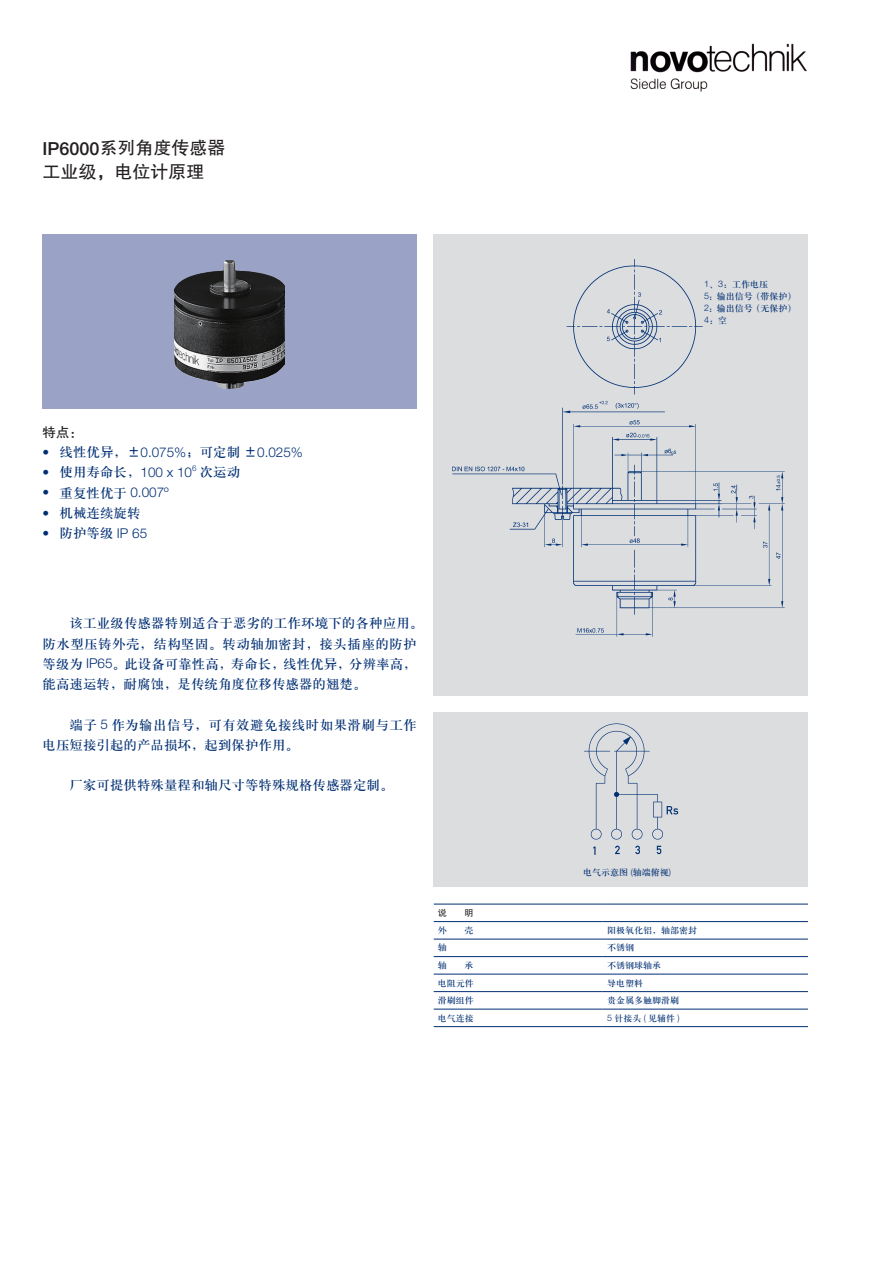
<style>
.page{position:relative;width:893px;height:1263px;background:#fff}
.page>*{position:absolute;margin:0;border:0;box-sizing:border-box;transform-origin:0 0}
.大标题_12点_16点_黑{font:18px "FZHTJW GB1 0";color:#231f20}
.左缩进_9点_288C{font:13.5px/20.2px "H Ya 3 gj";color:#002f73}
.t1{font:300 13.5px "Helvetica Neue LT Std";color:#002f73}
.左缩进_9点_288C-2{font:13.5px/20.2px "H Ya 3 gj";letter-spacing:.03em;color:#002f73}
.小标题_9点_13_5点_黑{font:13.5px "FZHTJW GB1 0";color:#231f20}
.左对齐_6点_8点_288C{font:9px "H Ya 3 gj";color:#002f73}
.左对齐_6点_8点_黑色{font:9px "H Ya 3 gj";color:#002f73}
.表标题_6点_8点_黑{font:9px "FZHTJW GB1 0";color:#231f20}
.s1{font-family:"Helvetica Neue LT Std";font-weight:500}
.s2{font-family:"Helvetica Neue LT Std";font-weight:300}
.s3{font-family:"H Ya 3 gj";font-weight:400}
</style>
<div class="page">
<hr style="left:434px;top:939px;width:169px;height:1px;background:#002f73">
<hr style="left:603px;top:939px;width:205px;height:1px;background:#002f73">
<hr style="left:434px;top:956px;width:169px;height:1px;background:#002f73">
<hr style="left:603px;top:956px;width:205px;height:1px;background:#002f73">
<hr style="left:434px;top:974px;width:169px;height:1px;background:#002f73">
<hr style="left:603px;top:974px;width:205px;height:1px;background:#002f73">
<hr style="left:434px;top:991px;width:169px;height:1px;background:#002f73">
<hr style="left:603px;top:991px;width:205px;height:1px;background:#002f73">
<hr style="left:434px;top:1009px;width:169px;height:1px;background:#002f73">
<hr style="left:603px;top:1009px;width:205px;height:1px;background:#002f73">
<hr style="left:434px;top:1026px;width:169px;height:1px;background:#002f73">
<hr style="left:603px;top:1026px;width:205px;height:1px;background:#002f73">
<hr style="left:434px;top:904px;width:169px;height:1px;background:#002f73">
<hr style="left:603px;top:904px;width:205px;height:1px;background:#002f73">
<hr style="left:434px;top:921px;width:169px;height:1px;background:#002f73">
<hr style="left:603px;top:921px;width:205px;height:1px;background:#002f73">
<div style="left:434px;top:234px;width:374px;height:461px;background:#dcdddf"></div>
<img style="left:452px;top:259px;width:333px;height:378px">
<div style="left:434px;top:712px;width:374px;height:175px;background:#dcdddf"></div>
<img style="left:584px;top:723px;width:95px;height:132px">
<div style="left:43px;top:234px;width:374px;height:174px;background:#9aa3c6"></div>
<img style="left:175px;top:261px;width:109px;height:127px">
<img style="left:630px;top:43px;width:177px;height:49px">
<p class="大标题_12点_16点_黑" style="left:43px;top:137px;width:185px"><span class="s1">IP6000</span>系列角度传感器</p>
<p class="大标题_12点_16点_黑" style="left:43px;top:161px;width:163px">工业级，电位计原理</p>
<p class="左对齐_6点_8点_288C" style="left:704px;top:279px;width:66px"><span class="s2">1</span>、<span class="s2">3</span>：工作电压</p>
<p class="左对齐_6点_8点_288C" style="left:704px;top:291px;width:94px"><span class="s2">5</span>：输出信号（带保护）</p>
<p class="左对齐_6点_8点_288C" style="left:704px;top:303px;width:94px"><span class="s2">2</span>：输出信号（无保护）</p>
<p class="左对齐_6点_8点_288C" style="left:704px;top:315px;width:25px"><span class="s2">4</span>：空</p>
<p class="小标题_9点_13_5点_黑" style="left:43px;top:425px;width:42px">特点：</p>
<p class="t1" style="left:43px;top:444px;width:262px">• <span class="s3">线性优异，±</span>0.075%<span class="s3">；可定制 ±</span>0.025%</p>
<p class="左缩进_9点_288C" style="left:43px;top:462px;width:199px"><span class="s2">•</span> 使用寿命长，<span class="s2">100 x 10</span><sup>6</sup> 次运动</p>
<p class="t1" style="left:43px;top:484px;width:128px">• <span class="s3">重复性优于</span> 0.007º</p>
<p class="左缩进_9点_288C" style="left:43px;top:503px;width:100px"><span class="s2">•</span> 机械连续旋转</p>
<p class="t1" style="left:43px;top:525px;width:106px">• <span class="s3">防护等级</span> IP 65</p>
<p class="左缩进_9点_288C" style="left:43px;top:613px;width:382px;text-indent:27px">该工业级传感器特别适合于恶劣的工作环境下的各种应用。防水型压铸外壳，结构坚固。转动轴加密封，接头插座的防护等级为 <span class="s2">IP65</span>。此设备可靠性高，寿命长，线性优异，分辨率高，能高速运转，耐腐蚀，是传统角度位移传感器的翘楚。</p>
<p class="左缩进_9点_288C-2" style="left:43px;top:714px;width:376px;text-indent:27px">端子 <span class="s2">5</span> 作为输出信号，可有效避免接线时如果滑刷与工作电压短接引起的产品损坏，起到保护作用。</p>
<p class="左缩进_9点_288C" style="left:70px;top:775px;width:326px">厂家可提供特殊量程和轴尺寸等特殊规格传感器定制。</p>
<p class="左对齐_6点_8点_黑色" style="left:583px;top:867px;width:89px">电气示意图 <span class="s2">(</span>轴端俯视<span class="s2">)</span></p>
<p class="表标题_6点_8点_黑" style="left:438px;top:908px;width:10px">说</p>
<p class="表标题_6点_8点_黑" style="left:464px;top:908px;width:10px">明</p>
<p class="左对齐_6点_8点_288C" style="left:438px;top:926px;width:10px">外</p>
<p class="左对齐_6点_8点_288C" style="left:464px;top:926px;width:10px">壳</p>
<p class="左对齐_6点_8点_288C" style="left:607px;top:926px;width:91px">阳极氧化铝，轴部密封</p>
<p class="左对齐_6点_8点_288C" style="left:438px;top:943px;width:10px">轴</p>
<p class="左对齐_6点_8点_288C" style="left:607px;top:943px;width:28px">不锈钢</p>
<p class="左对齐_6点_8点_288C" style="left:438px;top:961px;width:10px">轴</p>
<p class="左对齐_6点_8点_288C" style="left:464px;top:961px;width:10px">承</p>
<p class="左对齐_6点_8点_288C" style="left:607px;top:961px;width:55px">不锈钢球轴承</p>
<p class="左对齐_6点_8点_288C" style="left:438px;top:978px;width:37px">电阻元件</p>
<p class="左对齐_6点_8点_288C" style="left:607px;top:978px;width:37px">导电塑料</p>
<p class="左对齐_6点_8点_288C" style="left:438px;top:996px;width:37px">滑刷组件</p>
<p class="左对齐_6点_8点_288C" style="left:607px;top:996px;width:73px">贵金属多触脚滑刷</p>
<p class="左对齐_6点_8点_288C" style="left:438px;top:1013px;width:37px">电气连接</p>
<p class="左对齐_6点_8点_288C" style="left:607px;top:1013px;width:74px"><span class="s2">5</span> 针接头 <span class="s2">(</span> 见辅件 <span class="s2">)</span></p>
</div>
